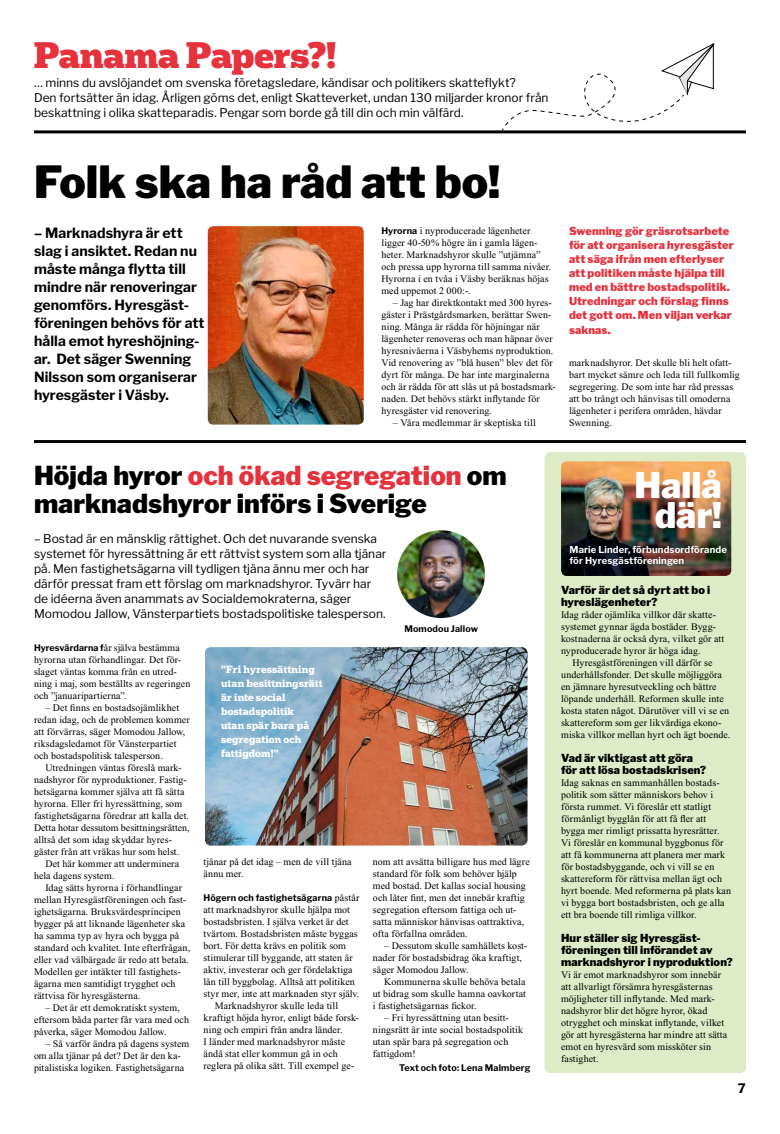
<style>
.page{position:relative;width:780px;height:1134px;background:#fff}
.page>*{position:absolute;margin:0;border:0;box-sizing:border-box;transform-origin:0 0}
.t1{font:900 44px "Libre Franklin";letter-spacing:-.005em;color:#000}
.t2{font:900 35px "Popular";letter-spacing:-.005em;color:#e5323d}
.t3{font:900 35px/29.8px "Libre Franklin";letter-spacing:.005em;color:#fff;text-align:center}
.t4{font:900 26px/28px "Libre Franklin";letter-spacing:-.005em;color:#000}
.t5{font:700 14px/18px "Libre Franklin";letter-spacing:.005em;color:#000}
.t6{font:700 13px "Libre Franklin";color:#000}
.t7{font:12px/15px "Libre Franklin";color:#000}
.t8{font:900 11px/14px "Libre Franklin";letter-spacing:.005em;color:#e5323d}
.t9{font:900 11px/12px "Libre Franklin";letter-spacing:.005em;color:#000}
.t10{font:10px/12px "Times New Roman";letter-spacing:.01em;color:#000}
.t11{font:700 10px/14px "Popular";letter-spacing:.005em;color:#fff}
.t12{font:700 9.5px/11px "Libre Franklin";letter-spacing:.015em;color:#fff}
.t13{font:700 9px "Libre Franklin";letter-spacing:.015em;color:#000}
.s1{font-family:"Libre Franklin";font-weight:700;font-size:9px}
.s2{color:#e5323d}
.s3{font-family:"Times New Roman";font-weight:400;font-size:10px}
</style>
<div class="page">
<hr style="left:34px;top:440px;width:712px;height:3px;background:#000">
<svg style="left:502px;top:43px;width:213px;height:87px"></svg>
<hr style="left:34px;top:130px;width:712px;height:3px;background:#000">
<div style="left:544px;top:452px;width:202px;height:621px;background:#ddebc7;border-radius:6px"></div>
<img style="left:561px;top:461px;width:170px;height:115px">
<img style="left:397px;top:530px;width:88px;height:88px;border-radius:44px">
<img style="left:205px;top:647px;width:322px;height:198px">
<img style="left:208px;top:226px;width:156px;height:199px">
<h2 class="t2" style="left:34px;top:33px;width:304px">Panama Papers?!</h2>
<p class="t7" style="left:34px;top:74px;width:516px">… minns du avslöjandet om svenska företagsledare, kändisar och politikers skatteflykt?<br>Den fortsätter än idag. Årligen göms det, enligt Skatteverket, undan 130 miljarder kronor från beskattning i olika skatteparadis. Pengar som borde gå till din och min välfärd.</p>
<h1 class="t1" style="left:34px;top:146px;width:467px">Folk ska ha råd att bo!</h1>
<p class="t10" style="left:381px;top:225px;width:171px"><span class="s1">Hyrorna</span> i nyproducerade lägenheter ligger 40-50% högre än i gamla lägen&shy;heter. Marknadshyror skulle ”utjämna” och pressa upp hyrorna till samma nivåer.<br>Hyrorna i en tvåa i Väsby beräknas höjas med uppemot 2 000:-.</p>
<p class="t10" style="left:381px;top:297px;width:176px;text-indent:11px">– Jag har direktkontakt med 300 hyres&shy;gäster i Prästgårdsmarken, berättar Swen&shy;ning. Många är rädda för höjningar när lägenheter renoveras och man häpnar över hyresnivåerna i Väsbyhems nyproduktion.<br>Vid renovering av ”blå husen” blev det för dyrt för många. De har inte marginalerna och är rädda för att slås ut på bostadsmark&shy;naden. Det behövs stärkt inflytande för hyresgäster vid renovering.</p>
<p class="t10" style="left:393px;top:417px;width:144px">– Våra medlemmar är skeptiska till</p>
<p class="t5" style="left:34px;top:223px;width:172px">– Marknadshyra är ett slag i ansiktet. Redan nu måste många flytta till mindre när renoveringar genomförs. Hyresgäst&shy;föreningen behövs för att hålla emot hyreshöjning&shy;ar. Det säger Swenning<br>Nilsson som organiserar hyresgäster i Väsby.</p>
<p class="t8" style="left:569px;top:223px;width:166px">Swenning gör gräsrotsarbete för att organisera hyresgäster att säga ifrån men efterlyser att politiken måste hjälpa till med en bättre bostadspolitik.<br>Utredningar och förslag finns det gott om. Men viljan verkar saknas.</p>
<p class="t10" style="left:569px;top:356px;width:172px">marknadshyror. Det skulle bli helt ofatt&shy;bart mycket sämre och leda till fullkomlig segregering. De som inte har råd pressas att bo trångt och hänvisas till omoderna lägenheter i perifera områden, hävdar Swenning.</p>
<h3 class="t4" style="left:34px;top:459px;width:474px">Höjda hyror <span class="s2">och ökad segregation</span> om marknadshyror införs i Sverige</h3>
<p class="t7" style="left:34px;top:530px;width:354px">– Bostad är en mänsklig rättighet. Och det nuvarande svenska systemet för hyressättning är ett rättvist system som alla tjänar på. Men fastighetsägarna vill tydligen tjäna ännu mer och har därför pressat fram ett förslag om marknadshyror. Tyvärr har de idéerna även anammats av Socialdemokraterna, säger Momodou Jallow, Vänsterpartiets bostadspolitiske talesperson.</p>
<p class="t13" style="left:404px;top:622px;width:75px">Momodou Jallow</p>
<p class="t10" style="left:34px;top:642px;width:158px"><span class="s1">Hyresvärdarna f</span>år själva bestämma hyrorna utan förhandlingar. Det för&shy;slaget väntas komma från en utred&shy;ning i maj, som beställts av regeringen och ”januaripartierna”.</p>
<p class="t10" style="left:34px;top:702px;width:157px;text-indent:11px">– Det finns en bostadsojämlikhet redan idag, och de problemen kommer att förvärras, säger Momodou Jallow, riksdagsledamot för Vänsterpartiet och bostadspolitisk talesperson.</p>
<p class="t10" style="left:34px;top:762px;width:157px;text-indent:11px">Utredningen väntas föreslå mark&shy;nadshyror för nyproduktioner. Fastig&shy;hetsägarna kommer själva att få sätta hyrorna. Eller fri hyressättning, som fastighetsägarna föredrar att kalla det.<br>Detta hotar dessutom besittningsrätten, alltså det som idag skyddar hyres&shy;gäster från att vräkas hur som helst.</p>
<p class="t10" style="left:34px;top:858px;width:147px;text-indent:11px">Det här kommer att underminera hela dagens system.</p>
<p class="t10" style="left:34px;top:882px;width:158px;text-indent:11px">Idag sätts hyrorna i förhandlingar mellan Hyresgästföreningen och fast&shy;ighetsägarna. Bruksvärdesprincipen bygger på att liknande lägenheter ska ha samma typ av hyra och bygga på standard och kvalitet. Inte efterfrågan, eller vad välbärgade är redo att betala.<br>Modellen ger intäkter till fastighets&shy;ägarna men samtidigt trygghet och rättvisa för hyresgästerna.</p>
<p class="t10" style="left:34px;top:1002px;width:156px;text-indent:11px">– Det är ett demokratiskt system, eftersom båda parter får vara med och påverka, säger Momodou Jallow.</p>
<p class="t10" style="left:34px;top:1038px;width:157px;text-indent:11px">– Så varför ändra på dagens system om alla tjänar på det? Det är den ka&shy;pitalistiska logiken. Fastighetsägarna</p>
<p class="t11" style="left:221px;top:662px;width:103px">”Fri hyressättning utan besittningsrätt är inte social bostadspolitik<br>utan spär bara på segregation och fattigdom!”</p>
<p class="t10" style="left:373px;top:856px;width:158px">nom att avsätta billigare hus med lägre standard för folk som behöver hjälp med bostad. Det kallas social housing och låter fint, men det innebär kraftig segregation eftersom fattiga och ut&shy;satta människor hänvisas oattraktiva, ofta förfallna områden.</p>
<p class="t10" style="left:373px;top:940px;width:156px;text-indent:11px">– Dessutom skulle samhällets kost&shy;nader för bostadsbidrag öka kraftigt, säger Momodou Jallow.</p>
<p class="t10" style="left:373px;top:976px;width:154px;text-align:justify;text-indent:11px">Kommunerna skulle behöva betala ut bidrag som skulle hamna oavkortat i fastighetsägarnas fickor.</p>
<p class="t10" style="left:373px;top:1012px;width:152px;text-indent:11px">– Fri hyressättning utan besitt&shy;ningsrätt är inte social bostadspolitik utan spär bara på segregation och fattigdom!</p>
<p class="t13" style="left:399px;top:1061px;width:133px">Text och foto: Lena Malmberg</p>
<p class="t10" style="left:203px;top:856px;width:150px">tjänar på det idag – men de vill tjäna ännu mer.</p>
<p class="t13" style="left:203px;top:891px;width:157px">Högern och fastighetsägarna <span class="s3">påstår</span></p>
<p class="t10" style="left:203px;top:904px;width:148px">att marknadshyror skulle hjälpa mot</p>
<p class="t10" style="left:203px;top:916px;width:147px">bostadsbristen. I själva verket är det</p>
<p class="t10" style="left:203px;top:928px;width:156px">tvärtom. Bostadsbristen måste byggas</p>
<p class="t10" style="left:203px;top:940px;width:144px">bort. För detta krävs en politik som</p>
<p class="t10" style="left:203px;top:952px;width:151px">stimulerar till byggande, att staten är</p>
<p class="t10" style="left:203px;top:964px;width:151px">aktiv, investerar och ger fördelaktiga</p>
<p class="t10" style="left:203px;top:976px;width:153px">lån till byggbolag. Alltså att politiken</p>
<p class="t10" style="left:203px;top:988px;width:157px">styr mer, inte att marknaden styr själv.</p>
<p class="t10" style="left:215px;top:1000px;width:125px">Marknadshyror skulle leda till</p>
<p class="t10" style="left:203px;top:1012px;width:157px">kraftigt höjda hyror, enligt både forsk-</p>
<p class="t10" style="left:203px;top:1024px;width:140px">ning och empiri från andra länder.</p>
<p class="t10" style="left:203px;top:1036px;width:143px">I länder med marknadshyror måste</p>
<p class="t10" style="left:203px;top:1048px;width:136px">ändå stat eller kommun gå in och</p>
<p class="t10" style="left:203px;top:1060px;width:152px">reglera på olika sätt. Till exempel ge-</p>
<h2 class="t3" style="left:634px;top:467px;width:89px">Hallå där!</h2>
<p class="t12" style="left:569px;top:543px;width:159px">Marie Linder, förbundsordförande för Hyresgästföreningen</p>
<p class="t9" style="left:561px;top:583px;width:151px">Varför är det så dyrt att bo i hyreslägenheter?</p>
<p class="t10" style="left:561px;top:608px;width:165px">Idag råder ojämlika villkor där skatte&shy;systemet gynnar ägda bostäder. Bygg&shy;kostnaderna är också dyra, vilket gör att nyproducerade hyror är höga idag.</p>
<p class="t10" style="left:561px;top:656px;width:171px;text-indent:11px">Hyresgästföreningen vill därför se underhållsfonder. Det skulle möjliggöra en jämnare hyresutveckling och bättre löpande underhåll. Reformen skulle inte kosta staten något. Därutöver vill vi se en skattereform som ger likvärdiga ekono&shy;miska villkor mellan hyrt och ägt boende.</p>
<p class="t9" style="left:561px;top:751px;width:147px">Vad är viktigast att göra för att lösa bostadskrisen?</p>
<p class="t10" style="left:561px;top:776px;width:172px">Idag saknas en sammanhållen bostads&shy;politik som sätter människors behov i första rummet. Vi föreslår ett statligt förmånligt bygglån för att få fler att bygga mer rimligt prissatta hyresrätter.<br>Vi föreslår en kommunal byggbonus för att få kommunerna att planera mer mark för bostadsbyggande, och vi vill se en skattereform för rättvisa mellan ägt och hyrt boende. Med reformerna på plats kan vi bygga bort bostadsbristen, och ge alla ett bra boende till rimliga villkor.</p>
<p class="t9" style="left:561px;top:931px;width:173px">Hur ställer sig Hyresgäst&shy;föreningen till införandet av marknadshyror i nyproduktion?</p>
<p class="t10" style="left:561px;top:968px;width:168px">Vi är emot marknadshyror som innebär att allvarligt försämra hyresgästernas möjligheter till inflytande. Med mark&shy;nadshyror blir det högre hyror, ökad otrygghet och minskat inflytande, vilket gör att hyresgästerna har mindre att sätta emot en hyresvärd som missköter sin fastighet.</p>
<h3 class="t6" style="left:737px;top:1078px;width:10px">7</h3>
</div>
